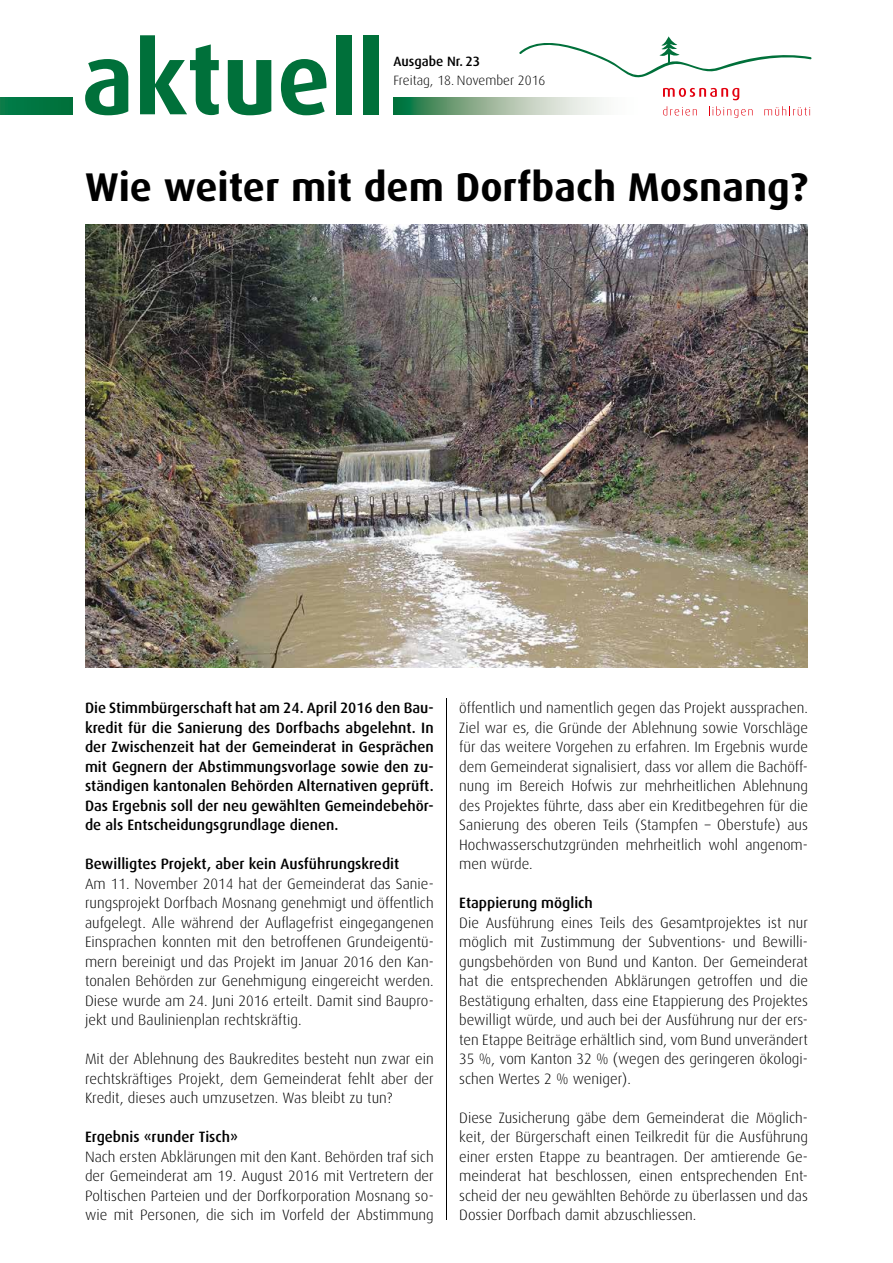
<style>
.page{position:relative;width:893px;height:1263px;background:#fff}
.page>*{position:absolute;margin:0;border:0;box-sizing:border-box;transform-origin:0 0}
.t1{font:700 100.65px "Dax";color:#00703a;scale:.96 1}
.t2{font:700 40.2px "Dax";color:#000}
.t3{font:300 15px/19.5px "Dax";color:#000;text-align:justify}
.t4{font:500 15px/19.5px "Dax";color:#000;text-align:justify}
.t5{font:300 13.5px "Dax";color:#000}
.t6{font:500 13.5px "Dax";color:#000}
</style>
<div class="page">
<svg style="left:663px;top:88px;width:76px;height:12px"></svg>
<svg style="left:519px;top:36px;width:292px;height:42px"></svg>
<svg style="left:663px;top:106px;width:34px;height:10px"></svg>
<svg style="left:709px;top:106px;width:44px;height:12px"></svg>
<svg style="left:764px;top:106px;width:46px;height:10px"></svg>
<svg style="left:393px;top:98px;width:209px;height:17px;background:#95b89d"></svg>
<div style="left:0;top:98px;width:72px;height:17px;background:#007641"></div>
<hr style="left:446px;top:698px;width:1px;height:522px;background:#000">
<img style="left:85px;top:224px;width:723px;height:444px">
<h1 class="t1" style="left:82px;top:23px;width:317px">aktuell</h1>
<p class="t6" style="left:393px;top:53px;width:89px">Ausgabe Nr. 23</p>
<p class="t5" style="left:393px;top:73px;width:154px">Freitag, 18. November 2016</p>
<h2 class="t2" style="left:85px;top:164px;width:724px">Wie weiter mit dem Dorfbach Mosnang?</h2>
<p class="t4" style="left:85px;top:698px;width:350px">Die Stimmbürgerschaft hat am 24. April 2016 den Bau&shy;kredit für die Sanierung des Dorfbachs abgelehnt. In der Zwischenzeit hat der Gemeinderat in Gesprächen mit Gegnern der Abstimmungsvorlage sowie den zu&shy;ständigen kantonalen Behörden Alternativen geprüft.<br>Das Ergebnis soll der neu gewählten Gemeindebehör&shy;de als Entscheidungsgrundlage dienen.</p>
<p class="t4" style="left:85px;top:854px;width:316px">Bewilligtes Projekt, aber kein Ausführungskredit</p>
<p class="t3" style="left:85px;top:874px;width:350px">Am 11. November 2014 hat der Gemeinderat das Sanie&shy;rungsprojekt Dorfbach Mosnang genehmigt und öffentlich aufgelegt. Alle während der Auflagefrist eingegangenen Einsprachen konnten mit den betroffenen Grundeigentü&shy;mern bereinigt und das Projekt im Januar 2016 den Kan&shy;tonalen Behörden zur Genehmigung eingereicht werden.<br>Diese wurde am 24. Juni 2016 erteilt. Damit sind Baupro&shy;jekt und Baulinienplan rechtskräftig.</p>
<p class="t3" style="left:85px;top:1050px;width:350px">Mit der Ablehnung des Baukredites besteht nun zwar ein rechtskräftiges Projekt, dem Gemeinderat fehlt aber der Kredit, dieses auch umzusetzen. Was bleibt zu tun?</p>
<p class="t4" style="left:85px;top:1127px;width:155px">Ergebnis «runder Tisch»</p>
<p class="t3" style="left:85px;top:1147px;width:350px">Nach ersten Abklärungen mit den Kant. Behörden traf sich der Gemeinderat am 19. August 2016 mit Vertretern der Poltischen Parteien und der Dorfkorporation Mosnang so&shy;wie mit Personen, die sich im Vorfeld der Abstimmung</p>
<p class="t3" style="left:459px;top:698px;width:350px">öffentlich und namentlich gegen das Projekt aussprachen.<br>Ziel war es, die Gründe der Ablehnung sowie Vorschläge für das weitere Vorgehen zu erfahren. Im Ergebnis wurde dem Gemeinderat signalisiert, dass vor allem die Bachöff&shy;nung im Bereich Hofwis zur mehrheitlichen Ablehnung des Projektes führte, dass aber ein Kreditbegehren für die Sanierung des oberen Teils (Stampfen – Oberstufe) aus Hochwasserschutzgründen mehrheitlich wohl angenom&shy;men würde.</p>
<p class="t4" style="left:459px;top:893px;width:135px">Etappierung möglich</p>
<p class="t3" style="left:459px;top:913px;width:350px">Die Ausführung eines Teils des Gesamtprojektes ist nur möglich mit Zustimmung der Subventions- und Bewilli&shy;gungsbehörden von Bund und Kanton. Der Gemeinderat hat die entsprechenden Abklärungen getroffen und die Bestätigung erhalten, dass eine Etappierung des Projektes bewilligt würde, und auch bei der Ausführung nur der ers&shy;ten Etappe Beiträge erhältlich sind, vom Bund unverändert 35 %, vom Kanton 32 % (wegen des geringeren ökologi&shy;schen Wertes 2 % weniger).</p>
<p class="t3" style="left:459px;top:1108px;width:350px">Diese Zusicherung gäbe dem Gemeinderat die Möglich&shy;keit, der Bürgerschaft einen Teilkredit für die Ausführung einer ersten Etappe zu beantragen. Der amtierende Ge&shy;meinderat hat beschlossen, einen entsprechenden Ent&shy;scheid der neu gewählten Behörde zu überlassen und das Dossier Dorfbach damit abzuschliessen.</p>
</div>
